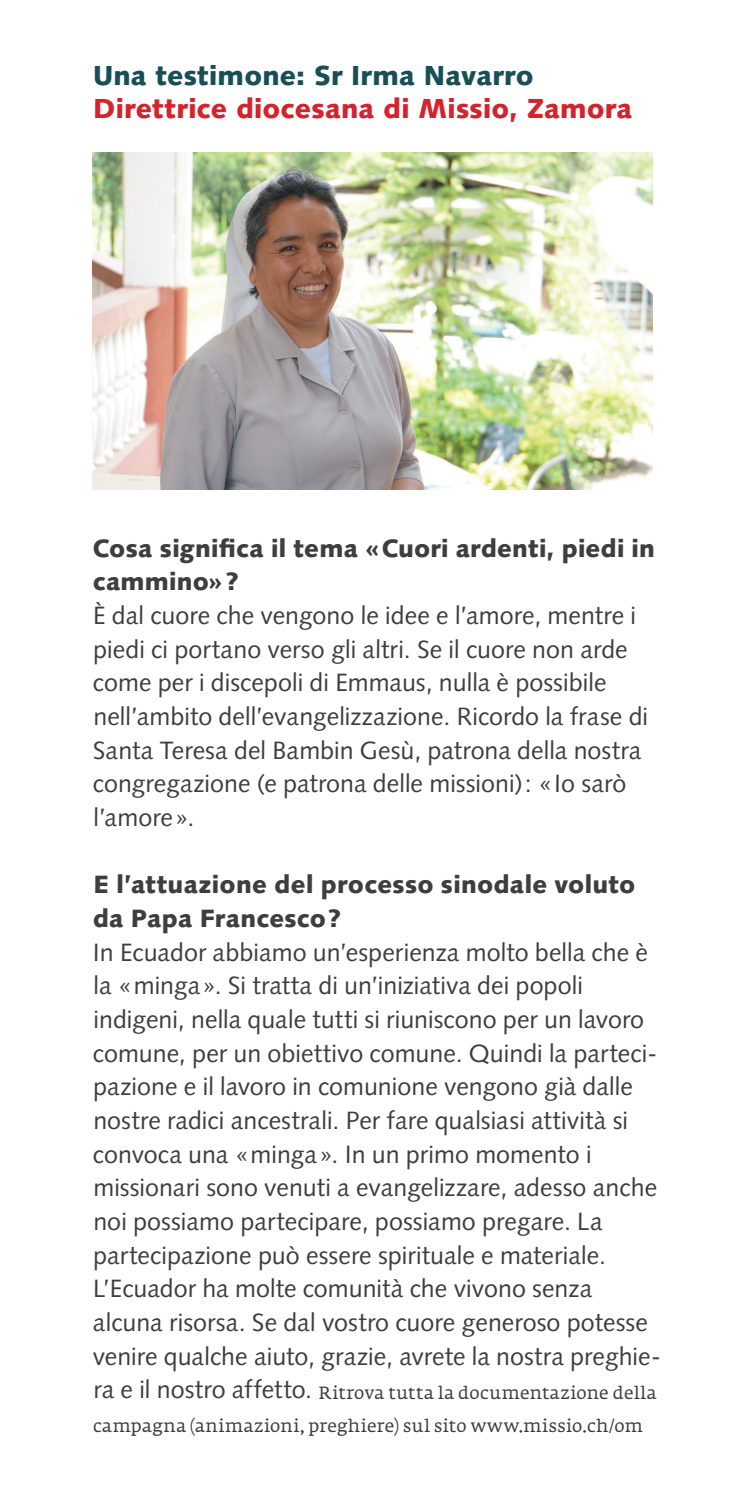
<style>
.page{position:relative;width:745px;height:1489px;background:#fff}
.page>*{position:absolute;margin:0;border:0;box-sizing:border-box;transform-origin:0 0}
.t1{font:900 27.5px "Syntax LT Std";letter-spacing:.01em;color:#d4232d}
.t2{font:900 27.5px "Syntax LT Std";letter-spacing:.01em;color:#184e56}
.t3{font:25px/33.8px "Syntax LT Std";color:#3e3e3f}
.t4{font:900 25px/33.8px "Syntax LT Std";letter-spacing:.01em;color:#3e3e3f}
.t5{font:17.5px/33.8px "Fedra Serif A Std";letter-spacing:.025em;color:#3e3e3f}
.s1{font-family:"Syntax LT Std";font-size:25px}
</style>
<div class="page">
<img style="left:92px;top:152px;width:560px;height:337px">
<p class="t2" style="left:93px;top:59px;width:442px">Una testimone: Sr Irma Navarro</p>
<p class="t1" style="left:93px;top:92px;width:540px">Direttrice diocesana di Missio, Zamora</p>
<p class="t4" style="left:93px;top:531px;width:563px">Cosa significa il tema «Cuori ardenti, piedi in cammino»?</p>
<p class="t3" style="left:93px;top:598px;width:556px">È dal cuore che vengono le idee e l’amore, mentre i piedi ci portano verso gli altri. Se il cuore non arde come per i discepoli di Emmaus, nulla è possibile nell’ambito dell’evangelizzazione. Ricordo la frase di Santa Teresa del Bambin Gesù, patrona della nostra congregazione (e patrona delle missioni): «Io sarò l’amore».</p>
<p class="t4" style="left:93px;top:867px;width:544px">E l’attuazione del processo sinodale voluto da Papa Francesco?</p>
<p class="t3" style="left:93px;top:935px;width:569px">In Ecuador abbiamo un’esperienza molto bella che è la «minga». Si tratta di un’iniziativa dei popoli indigeni, nella quale tutti si riuniscono per un lavoro comune, per un obiettivo comune. Quindi la parteci&shy;pazione e il lavoro in comunione vengono già dalle nostre radici ancestrali. Per fare qualsiasi attività si convoca una «minga». In un primo momento i missionari sono venuti a evangelizzare, adesso anche noi possiamo partecipare, possiamo pregare. La partecipazione può essere spirituale e materiale.<br>L’Ecuador ha molte comunità che vivono senza alcuna risorsa. Se dal vostro cuore generoso potesse venire qualche aiuto, grazie, avrete la nostra preghie-</p>
<p class="t5" style="left:93px;top:1376px;width:564px"><span class="s1">ra e il nostro affetto.</span> Ritrova tutta la documentazione della campagna (animazioni, preghiere) sul sito www.missio.ch/om</p>
</div>
